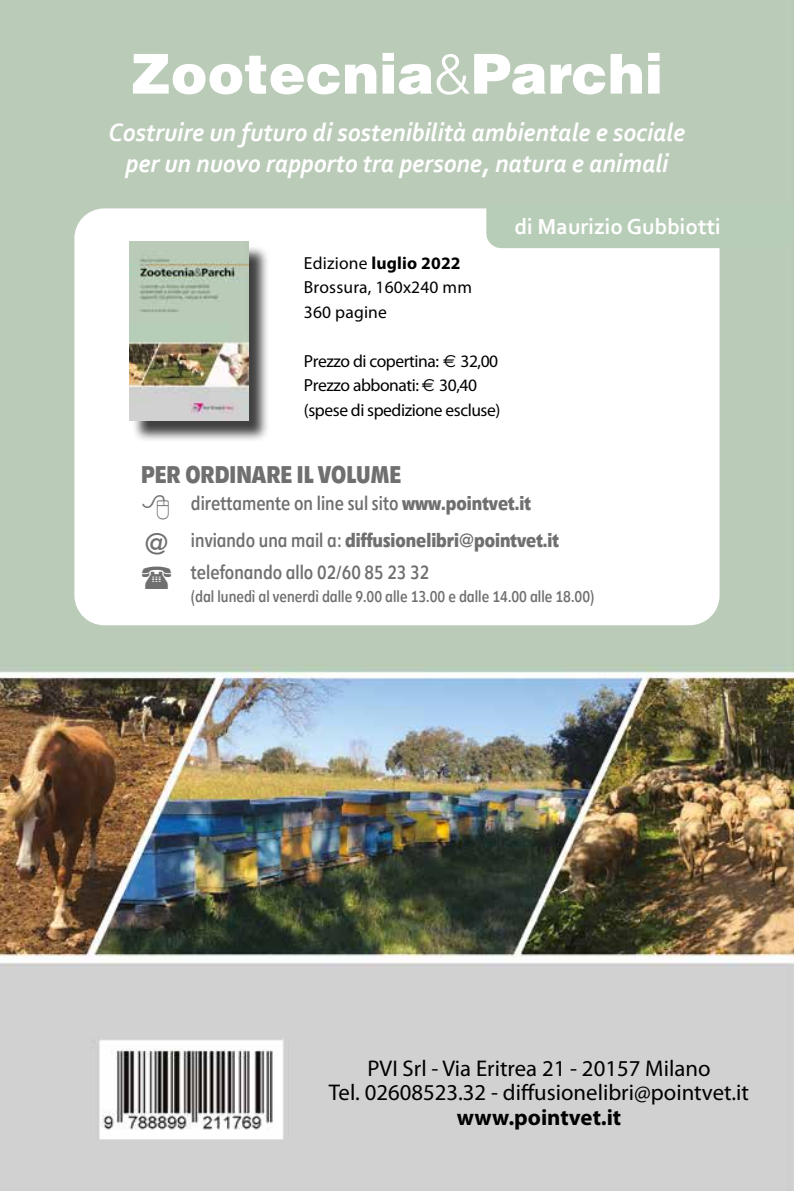
<style>
.page{position:relative;width:794px;height:1191px;background:#fff}
.page>*{position:absolute;margin:0;border:0;box-sizing:border-box;transform-origin:0 0}
.t1{font:900 55.12px "Helvetica LT Std";color:#fff}
.t2{font:500 30.45px "Diamanti Condensed EF";color:#706f6f;scale:1.04 1}
.t3{font:italic 700 26.25px/31.5px "Corbel";color:#fff;text-align:center;scale:.95 1}
.t4{font:700 25.38px "Diamanti Condensed EF";color:#706f6f}
.t5{font:22.75px/24.5px "Myriad Pro";color:#000;text-align:center}
.t6{font:700 22.75px "Corbel";color:#fff}
.t7{font:700 22.75px "Myriad Pro";color:#000}
.t8{font:19.95px/37.1px "Diamanti Condensed EF";color:#706f6f}
.t9{font:17.5px/24.5px "Myriad Pro";letter-spacing:-.025em;color:#000}
.t10{font:17.5px/24.5px "Myriad Pro";letter-spacing:.01em;color:#000}
.t11{font:16.28px "Diamanti Condensed EF";color:#706f6f}
.s1{font-weight:300}
.s2{font-weight:700}
.s3{font-family:"Euro Sans"}
</style>
<div class="page">
<img style="left:0;top:0;width:794px;height:1191px">
<div style="left:74px;top:208px;width:645px;height:417px;background:#fff;border-radius:30px"></div>
<div style="left:486px;top:203px;width:308px;height:45px;background:#b8cdb8"></div>
<div style="left:132px;top:244px;width:138px;height:198px;background:#000;opacity:.75"></div>
<img style="left:129px;top:242px;width:119px;height:178px">
<h1 class="t1" style="left:131px;top:38px;width:533px">Zootecnia<span class="s1">&amp;</span>Parchi</h1>
<h3 class="t3" style="left:109px;top:116px;width:608px">Costruire un futuro di sostenibilità ambientale e sociale per un nuovo rapporto tra persone, natura e animali</h3>
<p class="t6" style="left:514px;top:213px;width:208px">di Maurizio Gubbiotti</p>
<p class="t10" style="left:304px;top:250px;width:170px">Edizione <span class="s2">luglio 2022<br></span>Brossura, 160x240 mm<br>360 pagine</p>
<p class="t9" style="left:304px;top:348px;width:198px">Prezzo di copertina: <span class="s3">€</span> 32,00<br>Prezzo abbonati: <span class="s3">€</span> 30,40 (spese di spedizione escluse)</p>
<p class="t4" style="left:141px;top:460px;width:261px">PER ORDINARE IL VOLUME</p>
<h2 class="t2" style="left:145px;top:526px;width:24px">@</h2>
<p class="t8" style="left:191px;top:485px;width:370px">direttamente on line sul sito <span class="s2">www.pointvet.it </span>inviando una mail a: <span class="s2">diffusionelibri@pointvet.it</span></p>
<p class="t8" style="left:191px;top:554px;width:240px">telefonando allo 02/60 85 23 32</p>
<p class="t11" style="left:191px;top:588px;width:405px">(dal lunedì al venerdì dalle 9.00 alle 13.00 e dalle 14.00 alle 18.00)</p>
<p class="t5" style="left:329px;top:1055px;width:422px">PVI Srl - Via Eritrea 21 - 20157 Milano<br>Tel. 02608523.32 - diffusionelibri@pointvet.it</p>
<p class="t7" style="left:457px;top:1104px;width:166px">www.pointvet.it</p>
</div>
